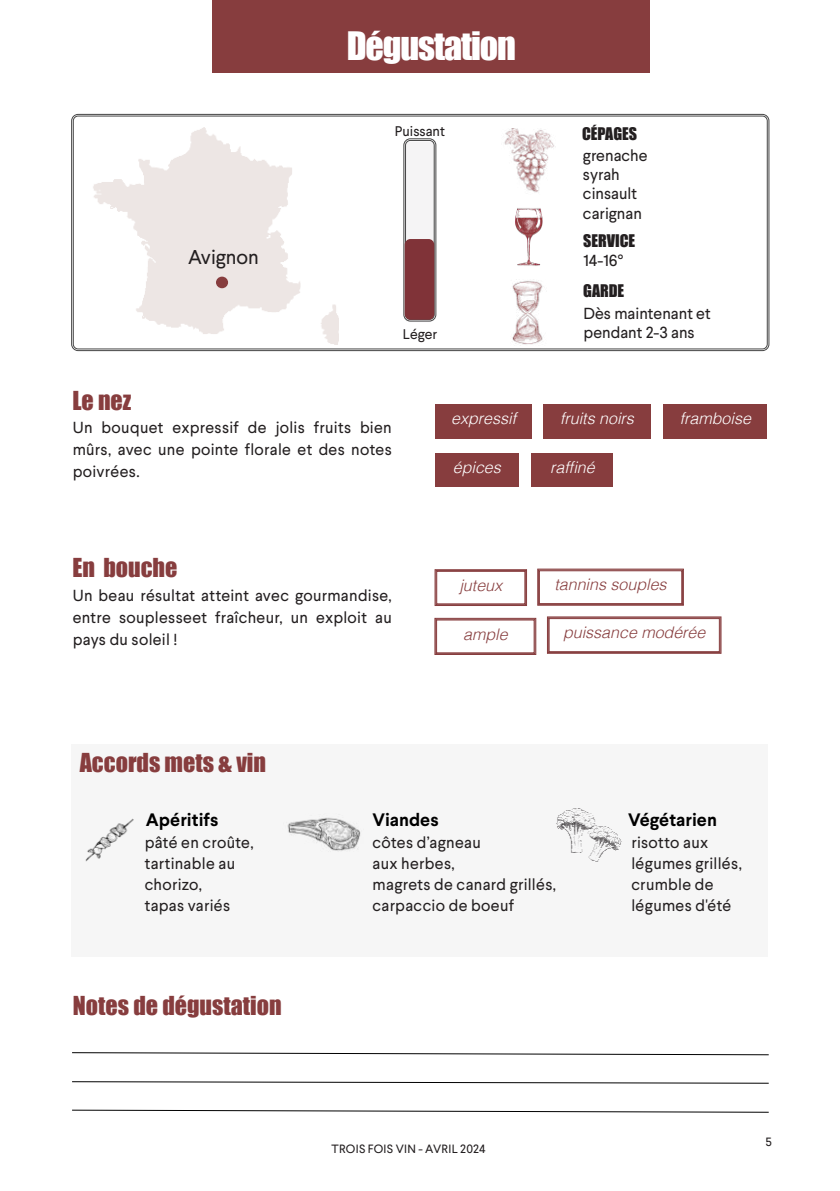
<style>
.page{position:relative;width:840px;height:1191px;background:#fff}
.page>*{position:absolute;margin:0;border:0;box-sizing:border-box;transform-origin:0 0}
.t1{font:36px "Impact";letter-spacing:-.03em;color:#fff}
.t2{font:24px "Impact";color:#873d3e}
.t3{font:20px "Larsseit";color:#231f20}
.t4{font:700 18px "Larsseit";color:#000}
.t5{font:16px/21px "Larsseit";letter-spacing:.015em;color:#231f20}
.t6{font:italic 300 16px "Helvetica";color:#fff}
.t7{font:italic 300 16px "Helvetica";color:#873d3e}
.t8{font:16px "Impact";color:#231f20}
.t9{font:14px "Larsseit";color:#231f20}
.t10{font:12px "Larsseit";letter-spacing:.02em;color:#231f20}
</style>
<div class="page">
<div style="left:72px;top:744px;width:695px;height:212px;background:#f6f6f6"></div>
<div style="left:71px;top:114px;width:697px;height:237px;border:1px solid #454545;border-radius:7px"></div>
<div style="left:73px;top:116px;width:694px;height:233px;border:1px solid #454545;border-radius:5px"></div>
<div style="left:212px;top:0;width:438px;height:72px;background:#873d3e"></div>
<img style="left:85px;top:818px;width:49px;height:44px">
<img style="left:287px;top:817px;width:74px;height:34px">
<img style="left:556px;top:808px;width:66px;height:54px">
<img style="left:504px;top:128px;width:50px;height:65px">
<img style="left:515px;top:208px;width:28px;height:58px">
<img style="left:512px;top:279px;width:31px;height:66px">
<div style="left:543px;top:404px;width:107px;height:35px;background:#873d3e"></div>
<div style="left:435px;top:404px;width:96px;height:35px;background:#873d3e"></div>
<svg style="left:434px;top:618px;width:102px;height:37px"></svg>
<div style="left:435px;top:619px;width:100px;height:35px;border:1px solid #873d3e"></div>
<svg style="left:434px;top:569px;width:92px;height:37px"></svg>
<div style="left:435px;top:570px;width:90px;height:35px;border:1px solid #873d3e"></div>
<div style="left:436px;top:571px;width:88px;height:33px;border:1px solid #873d3e"></div>
<div style="left:435px;top:454px;width:83px;height:33px;background:#873d3e"></div>
<svg style="left:537px;top:569px;width:146px;height:36px"></svg>
<div style="left:539px;top:570px;width:142px;height:34px;border:1px solid #873d3e"></div>
<div style="left:403px;top:141px;width:31px;height:181px;background:#f5f4f5;border-radius:6px"></div>
<div style="left:403px;top:139px;width:33px;height:182px;border:1px solid #454545;border-radius:7px"></div>
<div style="left:405px;top:140px;width:29px;height:179px;border:1px solid #454545;border-radius:5px"></div>
<div style="left:404px;top:239px;width:30px;height:81px;background:#803338;border-radius:6px"></div>
<img style="left:93px;top:127px;width:245px;height:217px">
<div style="left:216px;top:277px;width:12px;height:11px;background:#873d3e;border-radius:50%"></div>
<div style="left:531px;top:454px;width:81px;height:33px;background:#873d3e"></div>
<svg style="left:547px;top:616px;width:174px;height:37px"></svg>
<div style="left:548px;top:617px;width:172px;height:35px;border:1px solid #873d3e"></div>
<div style="left:548px;top:618px;width:171px;height:34px;border:1px solid #873d3e"></div>
<div style="left:663px;top:404px;width:103px;height:35px;background:#873d3e"></div>
<svg style="left:72px;top:1052px;width:696px;height:3px"></svg>
<svg style="left:72px;top:1081px;width:696px;height:2px"></svg>
<svg style="left:72px;top:1109px;width:696px;height:3px"></svg>
<p class="t3" style="left:188px;top:247px;width:72px">Avignon</p>
<h1 class="t1" style="left:346px;top:29px;width:171px">Dégustation</h1>
<p class="t9" style="left:395px;top:124px;width:51px">Puissant</p>
<p class="t9" style="left:403px;top:327px;width:36px">Léger</p>
<p class="t8" style="left:581px;top:126px;width:57px">CÉPAGES</p>
<p class="t5" style="left:582px;top:146px;width:66px;line-height:19.2px">grenache syrah cinsault carignan</p>
<p class="t5" style="left:583px;top:251px;width:41px">14-16°</p>
<p class="t8" style="left:583px;top:233px;width:54px">SERVICE</p>
<p class="t8" style="left:583px;top:283px;width:43px">GARDE</p>
<p class="t5" style="left:583px;top:304px;width:129px;line-height:19.2px">Dès maintenant et pendant 2-3 ans</p>
<h2 class="t2" style="left:72px;top:390px;width:60px">Le nez</h2>
<p class="t5" style="left:73px;top:417px;width:320px;line-height:22px;text-align:justify">Un bouquet expressif de jolis fruits bien mûrs, avec une pointe florale et des notes poivrées.</p>
<h2 class="t2" style="left:72px;top:556px;width:106px">En bouche</h2>
<p class="t5" style="left:73px;top:585px;width:320px;line-height:22px;text-align:justify">Un beau résultat atteint avec gourmandise, entre souplesseet fraîcheur, un exploit au pays du soleil !</p>
<h2 class="t2" style="left:80px;top:751px;width:188px">Accords mets &amp; vin</h2>
<p class="t6" style="left:451px;top:412px;width:66px">expressif</p>
<p class="t6" style="left:559px;top:412px;width:75px">fruits noirs</p>
<p class="t6" style="left:452px;top:461px;width:50px">épices</p>
<p class="t6" style="left:550px;top:454px;width:46px">raffiné</p>
<p class="t6" style="left:679px;top:412px;width:73px">framboise</p>
<p class="t7" style="left:459px;top:579px;width:44px">juteux</p>
<p class="t7" style="left:554px;top:578px;width:114px">tannins souples</p>
<p class="t7" style="left:463px;top:628px;width:46px">ample</p>
<p class="t7" style="left:562px;top:626px;width:144px">puissance modérée</p>
<p class="t4" style="left:146px;top:810px;width:74px">Apéritifs</p>
<p class="t4" style="left:628px;top:810px;width:90px">Végétarien</p>
<p class="t4" style="left:372px;top:810px;width:68px">Viandes</p>
<p class="t5" style="left:145px;top:832px;width:110px">pâté en croûte, tartinable au chorizo,<br>tapas variés</p>
<h2 class="t2" style="left:73px;top:994px;width:210px">Notes de dégustation</h2>
<p class="t5" style="left:372px;top:832px;width:185px">côtes d’agneau<br>aux herbes,<br>magrets de canard grillés, carpaccio de boeuf</p>
<p class="t5" style="left:631px;top:832px;width:112px">risotto aux légumes grillés, crumble de légumes d'été</p>
<p class="t10" style="left:331px;top:1142px;width:156px">TROIS FOIS VIN - AVRIL 2024</p>
<p class="t10" style="left:765px;top:1135px;width:8px">5</p>
</div>
